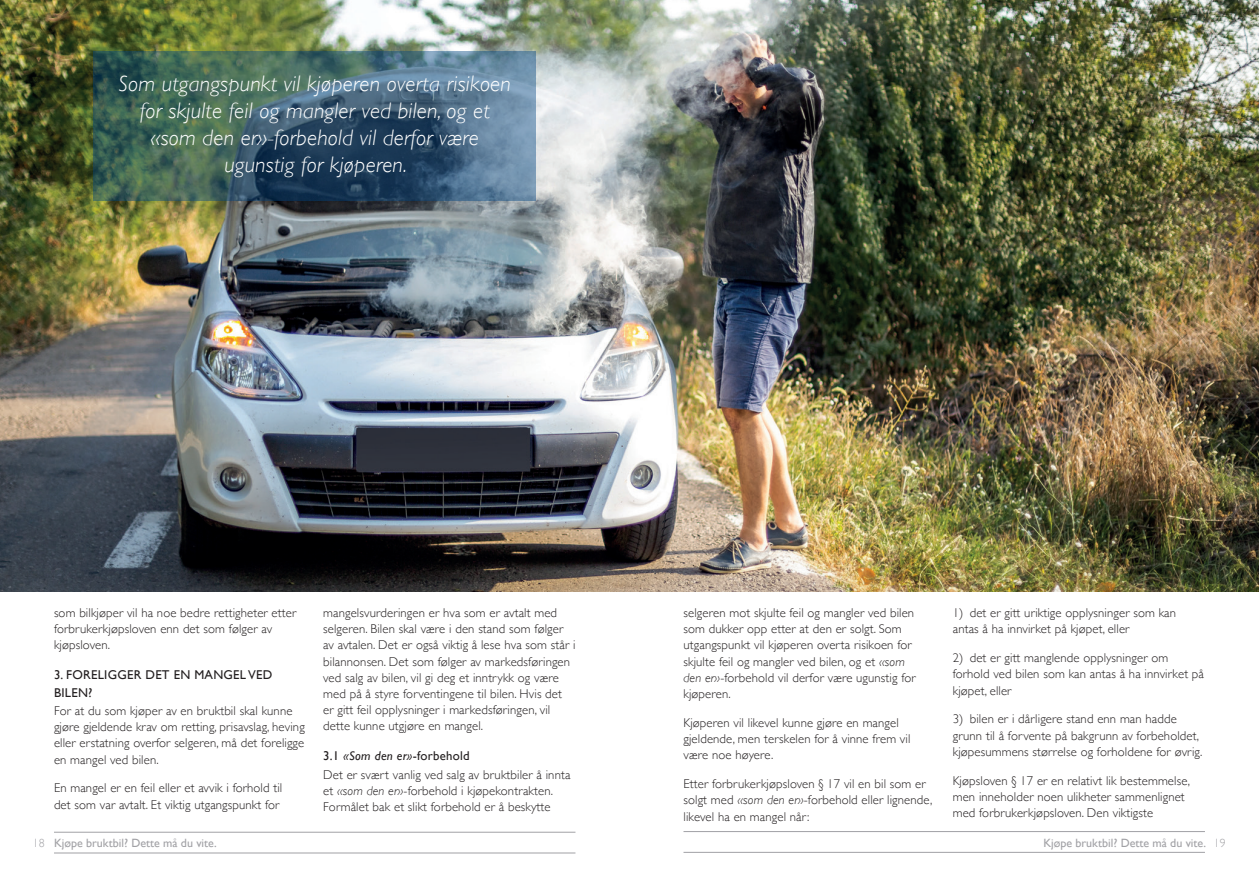
<style>
.page{position:relative;width:1259px;height:893px;background:#fff}
.page>*{position:absolute;margin:0;border:0;box-sizing:border-box;transform-origin:0 0}
.t1{font:italic 300 22.5px/27px "Gill Sans";letter-spacing:.01em;color:#fff;text-align:center}
.t2{font:300 12.75px/16.2px "Gill Sans";letter-spacing:.01em;color:#231f20}
.t3{font:12.75px/17.2px "Gill Sans";letter-spacing:.02em;color:#231f20}
.t4{font:12px "Gill Sans";color:#a1a1a5}
.t5{font:300 12px "Gill Sans";color:#a1a1a5}
.s1{font-weight:400}
.s2{font-weight:400;font-style:italic}
.s3{font-style:italic}
.s4{font-weight:300}
</style>
<div class="page">
<hr style="left:54px;top:832px;width:521px;height:1px;background:#a1a1a5">
<hr style="left:54px;top:853px;width:521px;height:1px;background:#a1a1a5">
<img style="left:0;top:0;width:1259px;height:591px">
<svg style="left:93px;top:51px;width:443px;height:149px"></svg>
<hr style="left:683px;top:831px;width:522px;height:1px;background:#a1a1a5">
<hr style="left:683px;top:852px;width:522px;height:1px;background:#a1a1a5">
<h1 class="t1" style="left:119px;top:70px;width:394px">Som utgangspunkt vil kjøperen overta risikoen for skjulte feil og mangler ved bilen, og et «som den er»-forbehold vil derfor være ugunstig for kjøperen.</h1>
<p class="t2" style="left:54px;top:604px;width:244px">som bilkjøper vil ha noe bedre rettigheter etter forbrukerkjøpsloven enn det som følger av kjøpsloven.</p>
<p class="t3" style="left:54px;top:666px;width:220px">3. FORELIGGER DET EN MANGEL VED<br>BILEN?</p>
<p class="t2" style="left:54px;top:702px;width:252px">For at du som kjøper av en bruktbil skal kunne gjøre gjeldende krav om retting, prisavslag, heving eller erstatning overfor selgeren, må det foreligge en mangel ved bilen.</p>
<p class="t2" style="left:54px;top:780px;width:230px">En mangel er en feil eller et avvik i forhold til det som var avtalt. Et viktig utgangspunkt for</p>
<p class="t2" style="left:323px;top:604px;width:254px">mangelsvurderingen er hva som er avtalt med selgeren. Bilen skal være i den stand som følger av avtalen. Det er også viktig å lese hva som står i bilannonsen. Det som følger av markedsføringen ved salg av bilen, vil gi deg et inntrykk og være med på å styre forventingene til bilen. Hvis det er gitt feil opplysninger i markedsføringen, vil dette kunne utgjøre en mangel.</p>
<p class="t2" style="left:323px;top:746px;width:249px;line-height:18.3px"><span class="s1">3.1</span> <span class="s2">«Som den er»</span><span class="s1">-forbehold<br></span>Det er svært vanlig ved salg av bruktbiler å innta</p>
<p class="t2" style="left:323px;top:782px;width:231px">et <span class="s3">«som den er»</span>-forbehold i kjøpekontrakten.<br>Formålet bak et slikt forbehold er å beskytte</p>
<p class="t2" style="left:683px;top:604px;width:234px">selgeren mot skjulte feil og mangler ved bilen som dukker opp etter at den er solgt. Som utgangspunkt vil kjøperen overta risikoen for skjulte feil og mangler ved bilen, og et <span class="s3">«som den er»</span>-forbehold vil derfor være ugunstig for kjøperen.</p>
<p class="t2" style="left:683px;top:714px;width:228px">Kjøperen vil likevel kunne gjøre en mangel gjeldende, men terskelen for å vinne frem vil være noe høyere.</p>
<p class="t2" style="left:683px;top:775px;width:250px">Etter forbrukerkjøpsloven § 17 vil en bil som er solgt med <span class="s3">«som den er»</span>-forbehold eller lignende, likevel ha en mangel når:</p>
<p class="t2" style="left:952px;top:604px;width:225px">1) det er gitt uriktige opplysninger som kan antas å ha innvirket på kjøpet, eller</p>
<p class="t2" style="left:952px;top:649px;width:253px">2) det er gitt manglende opplysninger om forhold ved bilen som kan antas å ha innvirket på kjøpet, eller</p>
<p class="t2" style="left:952px;top:711px;width:251px">3) bilen er i dårligere stand enn man hadde grunn til å forvente på bakgrunn av forbeholdet, kjøpesummens størrelse og forholdene for øvrig.</p>
<p class="t2" style="left:952px;top:772px;width:239px">Kjøpsloven § 17 er en relativt lik bestemmelse, men inneholder noen ulikheter sammenlignet med forbrukerkjøpsloven. Den viktigste</p>
<p class="t4" style="left:1043px;top:835px;width:164px">Kjøpe bruktbil? Dette må du vite.</p>
<p class="t4" style="left:33px;top:836px;width:185px"><span class="s4">18</span> Kjøpe bruktbil? Dette må du vite.</p>
<p class="t5" style="left:1214px;top:834px;width:13px">19</p>
</div>
